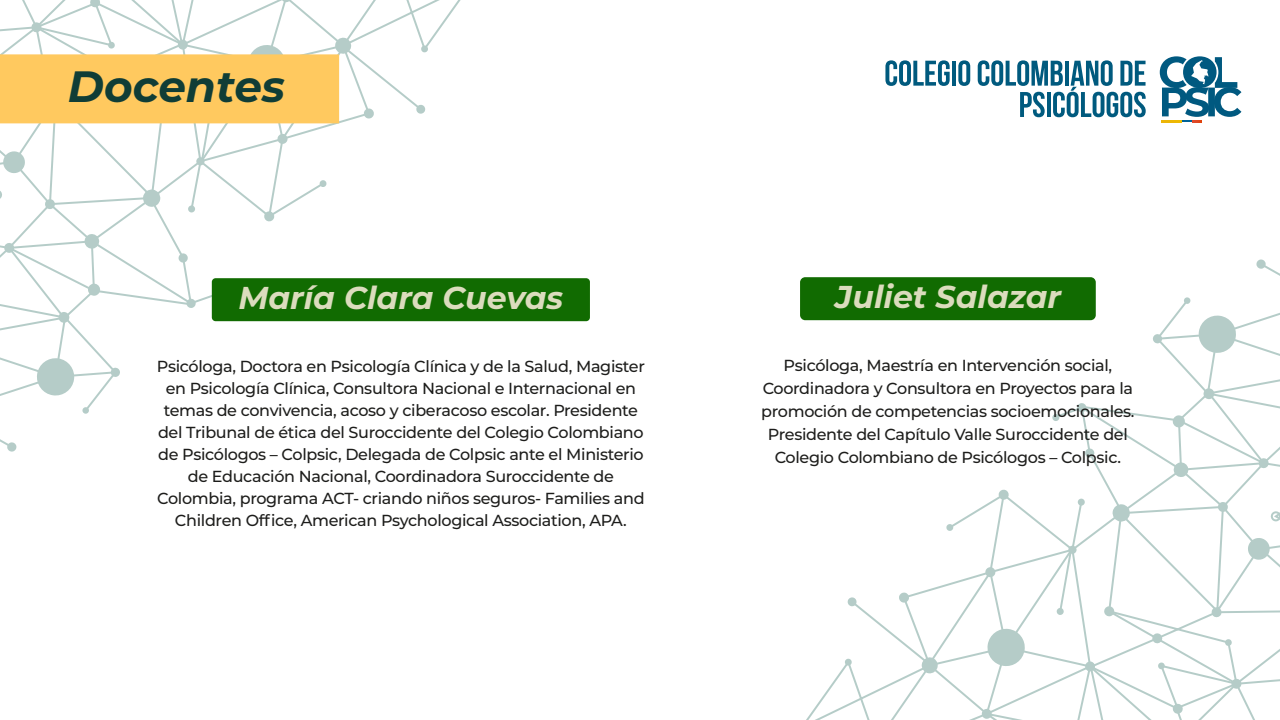
<style>
.page{position:relative;width:1280px;height:720px;background:#fff}
.page>*{position:absolute;margin:0;border:0;box-sizing:border-box;transform-origin:0 0}
.t1{font:italic 700 43.8px "Montserrat";color:#103d36}
.t2{font:italic 700 31.6px "Montserrat";color:#dbdcbd}
.t3{font:500 16px/22px "Montserrat";letter-spacing:-.02em;color:#1d1d1b;text-align:center}
</style>
<div class="page">
<svg style="left:849px;top:591px;width:72px;height:129px"></svg>
<svg style="left:921px;top:259px;width:359px;height:461px"></svg>
<svg style="left:352px;top:0;width:72px;height:120px"></svg>
<svg style="left:1160px;top:56px;width:81px;height:66px"></svg>
<svg style="left:885px;top:60px;width:65px;height:26px"></svg>
<hr style="left:952px;top:61px;width:4px;height:25px;background:#005a7e">
<svg style="left:958px;top:60px;width:12px;height:26px"></svg>
<svg style="left:978px;top:60px;width:168px;height:57px"></svg>
<svg style="left:0;top:0;width:352px;height:452px"></svg>
<div style="left:800px;top:277px;width:296px;height:43px;background:#116b01;border-radius:5px"></div>
<div style="left:212px;top:278px;width:378px;height:43px;background:#116b01;border-radius:4px"></div>
<h1 class="t1" style="left:68px;top:55px;width:219px">Docentes</h1>
<h2 class="t2" style="left:238px;top:275px;width:327px">María Clara Cuevas</h2>
<p class="t3" style="left:157px;top:355px;width:490px">Psicóloga, Doctora en Psicología Clínica y de la Salud, Magister en Psicología Clínica, Consultora Nacional e Internacional en temas de convivencia, acoso y ciberacoso escolar. Presidente del Tribunal de ética del Suroccidente del Colegio Colombiano de Psicólogos – Colpsic, Delegada de Colpsic ante el Ministerio de Educación Nacional, Coordinadora Suroccidente de Colombia, programa ACT- criando niños seguros- Families and Children Office, American Psychological Association, APA.</p>
<h2 class="t2" style="left:835px;top:274px;width:227px">Juliet Salazar</h2>
<p class="t3" style="left:761px;top:354px;width:375px;line-height:23px">Psicóloga, Maestría en Intervención social, Coordinadora y Consultora en Proyectos para la promoción de competencias socioemocionales.<br>Presidente del Capítulo Valle Suroccidente del Colegio Colombiano de Psicólogos – Colpsic.</p>
</div>
